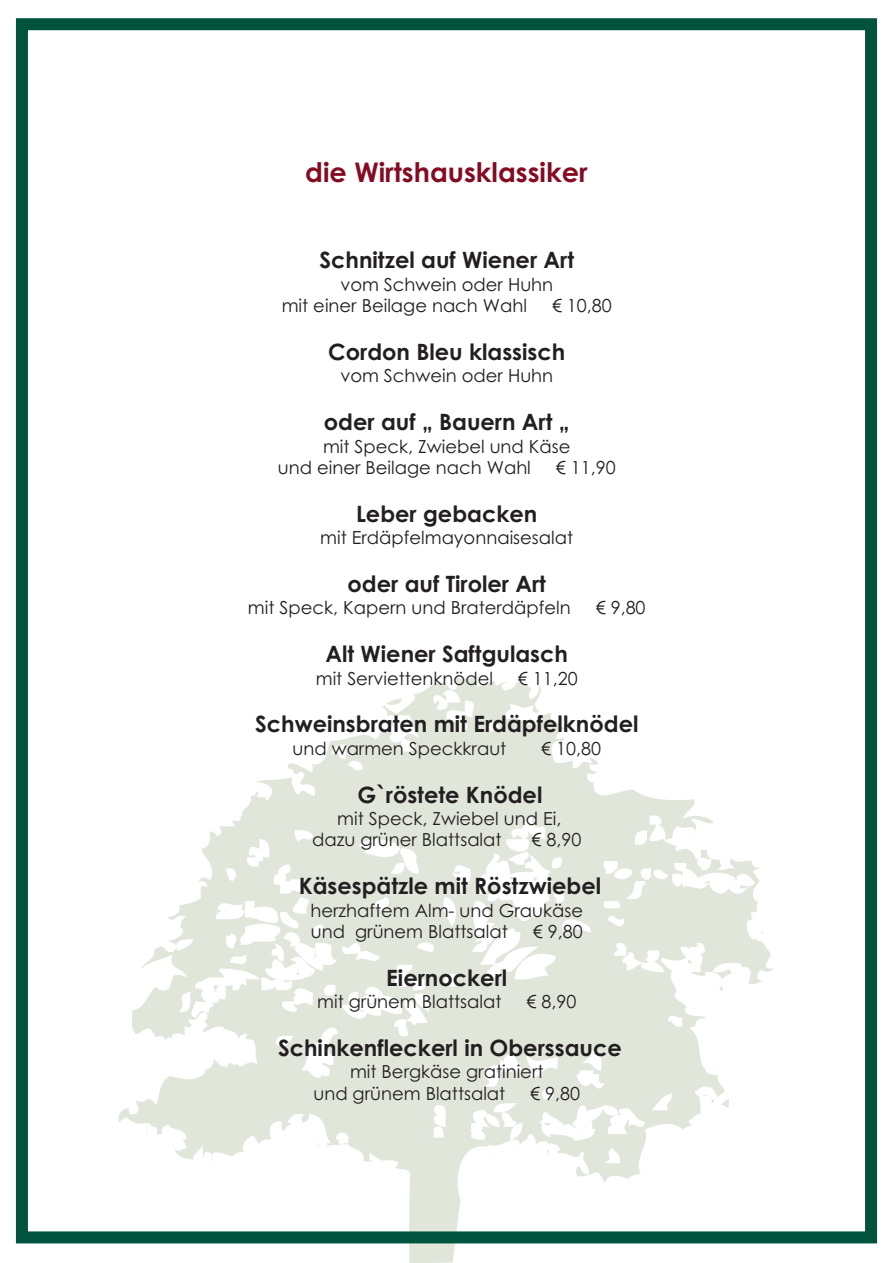
<style>
.page{position:relative;width:893px;height:1263px;background:#fff}
.page>*{position:absolute;margin:0;border:0;box-sizing:border-box;transform-origin:0 0}
.t1{font:700 27px "Century Gothic";color:#850b22}
.t2{font:700 22.5px "Century Gothic";color:#231f20}
.t3{font:18px/21.5px "Century Gothic";color:#231f20}
</style>
<div class="page">
<svg style="left:118px;top:677px;width:656px;height:586px"></svg>
<div style="left:16px;top:18px;width:861px;height:1225px;border:12px solid #01533d"></div>
<h1 class="t1" style="left:305px;top:161px;width:284px">die Wirtshausklassiker</h1>
<p class="t2" style="left:319px;top:251px;width:256px">Schnitzel auf Wiener Art</p>
<p class="t3" style="left:282px;top:275px;width:273px;text-indent:59px">vom Schwein oder Huhn mit einer Beilage nach Wahl</p>
<p class="t3" style="left:552px;top:297px;width:61px">€ 10,80</p>
<p class="t2" style="left:328px;top:343px;width:239px">Cordon Bleu klassisch</p>
<p class="t3" style="left:340px;top:367px;width:214px">vom Schwein oder Huhn</p>
<p class="t2" style="left:324px;top:413px;width:247px">oder auf „ Bauern Art „</p>
<p class="t3" style="left:278px;top:437px;width:294px;text-indent:45px">mit Speck, Zwiebel und Käse und einer Beilage nach Wahl</p>
<p class="t3" style="left:556px;top:458px;width:61px">€ 11,90</p>
<p class="t2" style="left:356px;top:505px;width:183px">Leber gebacken</p>
<p class="t3" style="left:320px;top:529px;width:254px">mit Erdäpfelmayonnaisesalat</p>
<p class="t2" style="left:348px;top:575px;width:200px">oder auf Tiroler Art</p>
<p class="t3" style="left:248px;top:599px;width:324px">mit Speck, Kapern und Braterdäpfeln</p>
<p class="t3" style="left:596px;top:599px;width:51px">€ 9,80</p>
<p class="t2" style="left:325px;top:645px;width:244px">Alt Wiener Saftgulasch</p>
<p class="t3" style="left:316px;top:669px;width:179px">mit Serviettenknödel</p>
<p class="t3" style="left:518px;top:669px;width:61px">€ 11,20</p>
<p class="t2" style="left:255px;top:715px;width:385px">Schweinsbraten mit Erdäpfelknödel</p>
<p class="t3" style="left:292px;top:739px;width:215px">und warmen Speckkraut</p>
<p class="t3" style="left:541px;top:739px;width:61px">€ 10,80</p>
<p class="t2" style="left:357px;top:786px;width:186px">G`röstete Knödel</p>
<p class="t3" style="left:312px;top:809px;width:251px;text-indent:25px">mit Speck, Zwiebel und Ei, dazu grüner Blattsalat</p>
<p class="t3" style="left:532px;top:831px;width:51px">€ 8,90</p>
<p class="t2" style="left:299px;top:877px;width:304px">Käsespätzle mit Röstzwiebel</p>
<p class="t3" style="left:310px;top:901px;width:274px">herzhaftem Alm- und Graukäse und grünem Blattsalat</p>
<p class="t3" style="left:533px;top:922px;width:51px">€ 9,80</p>
<p class="t2" style="left:386px;top:969px;width:123px">Eiernockerl</p>
<p class="t3" style="left:317px;top:992px;width:186px">mit grünem Blattsalat</p>
<p class="t3" style="left:526px;top:992px;width:51px">€ 8,90</p>
<p class="t2" style="left:278px;top:1039px;width:345px">Schinkenfleckerl in Oberssauce</p>
<p class="t3" style="left:313px;top:1063px;width:232px;text-indent:37px">mit Bergkäse gratiniert und grünem Blattsalat</p>
<p class="t3" style="left:530px;top:1084px;width:51px">€ 9,80</p>
</div>
